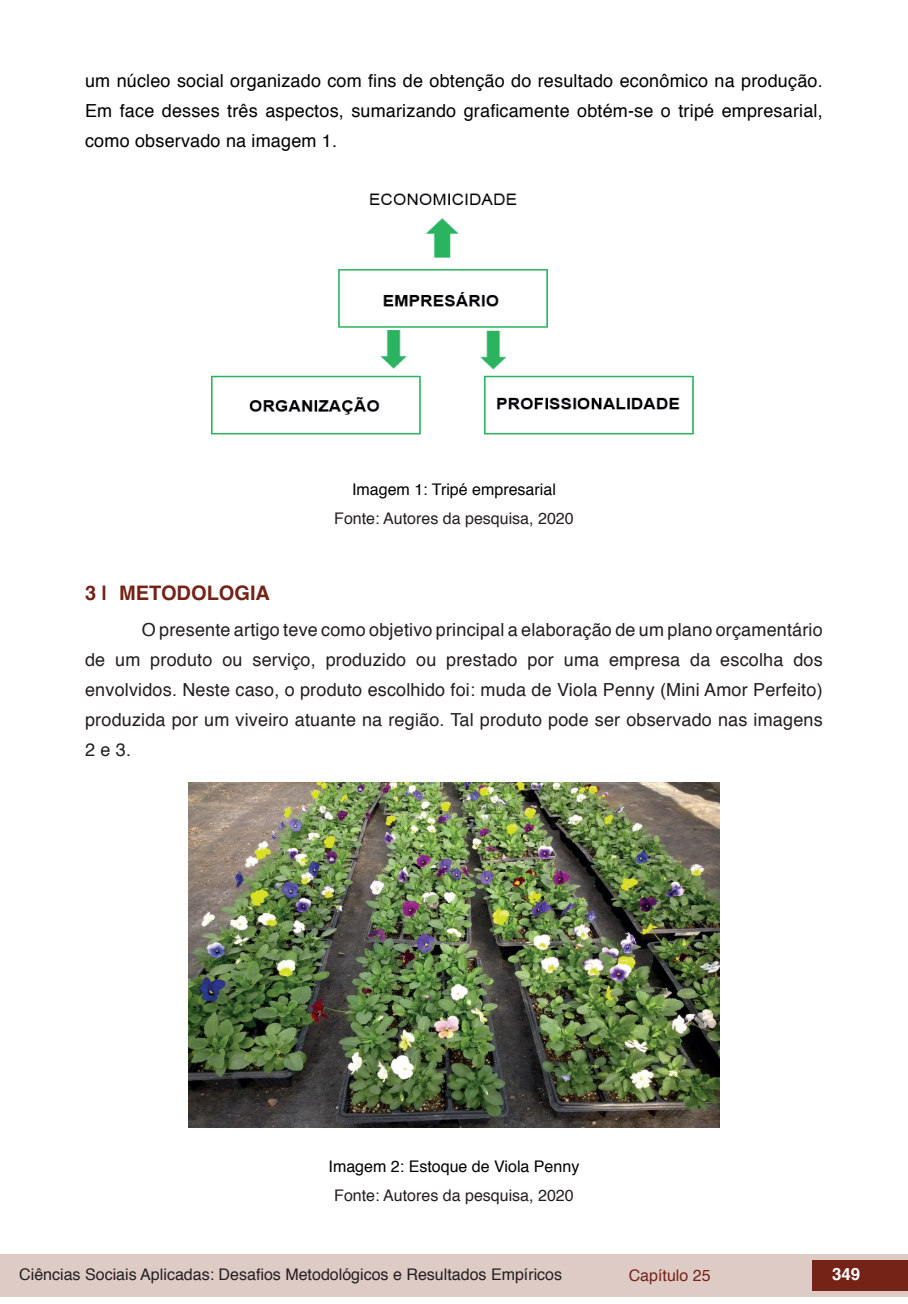
<style>
.page{position:relative;width:908px;height:1304px;background:#fff}
.page>*{position:absolute;margin:0;border:0;box-sizing:border-box;transform-origin:0 0}
.t1{font:700 20px "Helvetica";color:#752317}
.t2{font:18px/30px "Helvetica";letter-spacing:.01em;color:#231f20;text-align:justify}
.t3{font:18px/30px "Helvetica";letter-spacing:.01em;color:#000001;text-align:justify}
.t4{font:700 16.8px "Helvetica";color:#fff}
.t5{font:16px "Helvetica";color:#231f20}
.t6{font:16px "Helvetica";color:#000}
.t7{font:16px "Helvetica";color:#752317}
</style>
<div class="page">
<div style="left:0;top:1254px;width:906px;height:43px;background:#decbc6"></div>
<div style="left:812px;top:1261px;width:95px;height:30px;background:#752317"></div>
<img style="left:211px;top:193px;width:483px;height:242px">
<img style="left:189px;top:782px;width:529px;height:345px">
<p class="t3" style="left:85px;top:66px;width:738px">um núcleo social organizado com fins de obtenção do resultado econômico na produção.<br>Em face desses três aspectos, sumarizando graficamente obtém-se o tripé empresarial, como observado na imagem 1.</p>
<p class="t6" style="left:352px;top:477px;width:205px">Imagem 1: Tripé empresarial</p>
<p class="t5" style="left:334px;top:506px;width:241px">Fonte: Autores da pesquisa, 2020</p>
<p class="t1" style="left:85px;top:577px;width:186px">3 | METODOLOGIA</p>
<p class="t2" style="left:85px;top:615px;width:738px;text-indent:57px">O presente artigo teve como objetivo principal a elaboração de um plano orçamentário de um produto ou serviço, produzido ou prestado por uma empresa da escolha dos envolvidos. Neste caso, o produto escolhido foi: muda de Viola Penny (Mini Amor Perfeito) produzida por um viveiro atuante na região. Tal produto pode ser observado nas imagens 2 e 3.</p>
<p class="t6" style="left:328px;top:1154px;width:252px">Imagem 2: Estoque de Viola Penny</p>
<p class="t5" style="left:334px;top:1183px;width:241px">Fonte: Autores da pesquisa, 2020</p>
<p class="t5" style="left:19px;top:1262px;width:544px">Ciências Sociais Aplicadas: Desafios Metodológicos e Resultados Empíricos</p>
<p class="t7" style="left:628px;top:1263px;width:83px">Capítulo 25</p>
<p class="t4" style="left:831px;top:1261px;width:30px">349</p>
</div>
